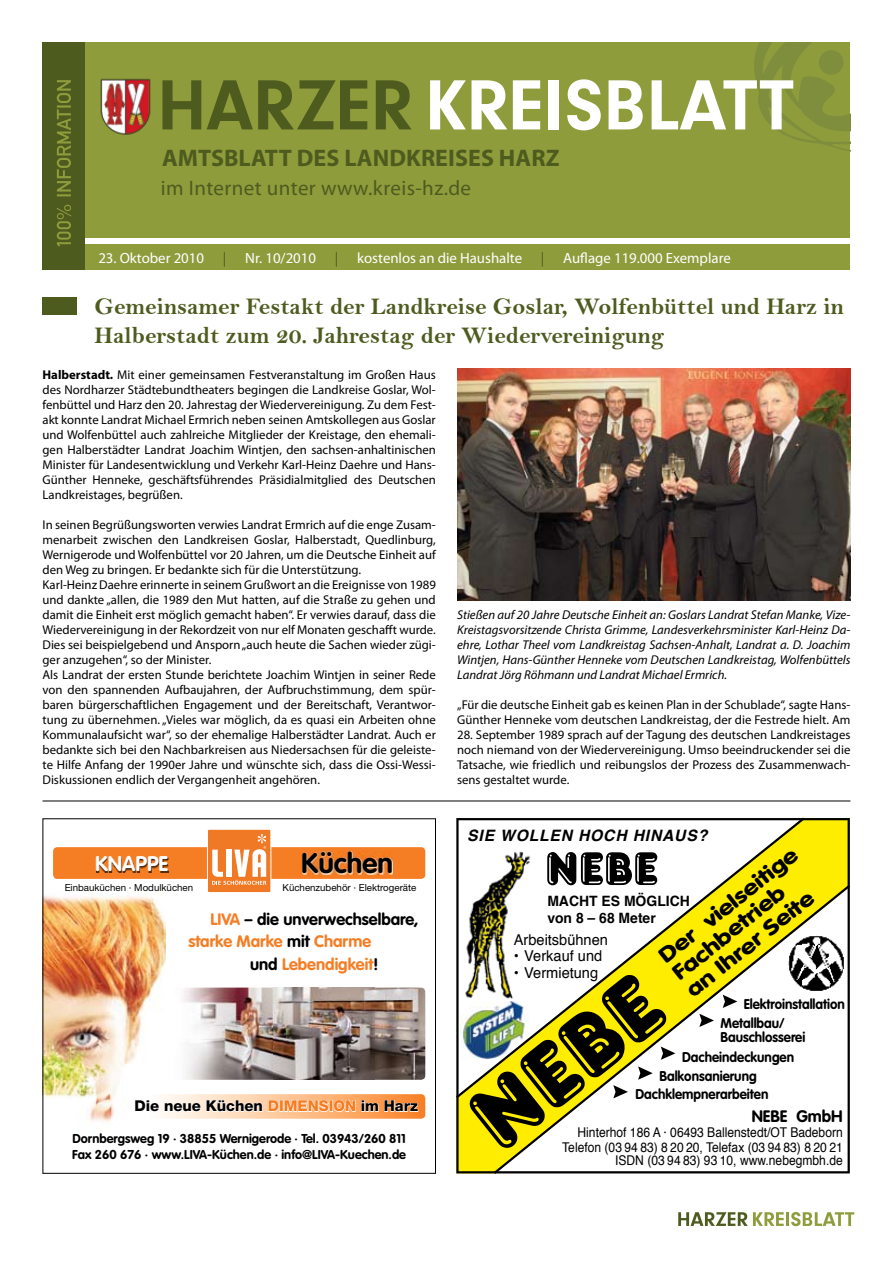
<style>
.page{position:relative;width:893px;height:1263px;background:#fff}
.page>*{position:absolute;margin:0;border:0;box-sizing:border-box;transform-origin:0 0}
.t1{font:700 28.05px "VAG Rounded";color:#000}
.t2{font:24px/28.8px "Bell MT Bold";color:#4e5b1f}
.t3{font:700 24px "Myriad Pro";letter-spacing:.005em;color:#4e5b1f}
.t4{font:900 21px/21.9px "VAG Rounded";color:#000;scale:1.25 1}
.t5{font:21px "Myriad Pro";letter-spacing:.02em;color:#4e5b1f}
.t6{font:700 21px "VAG Rounded";color:#fff}
.t7{font:700 16.35px "VAG Rounded";color:#f57d24}
.t8{font:700 16.35px "VAG Rounded";color:#000}
.t9{font:italic 700 15.75px "Helvetica";letter-spacing:.05em;color:#000}
.t10{font:14.85px "Myriad Pro";color:#fff}
.t11{font:14.85px "Helvetica";color:#000}
.t12{font:800 14.85px "Helvetica Neue";color:#000}
.t13{font:14.85px "Myriad Pro";color:#4e5b1f}
.t14{font:700 14.25px/16.4px "Helvetica";color:#000}
.t15{font:700 13.95px/18.9px "VAG Rounded";color:#000;scale:.95 1}
.t16{font:13.5px/14.9px "Helvetica";color:#000;text-align:right;scale:.9 1}
.t17{font:12.75px/15px "Myriad Pro";color:#000;text-align:justify}
.t18{font:italic 12.75px/15px "Myriad Pro";color:#000;text-align:justify}
.t19{font:700 12.75px/16.4px "VAG Rounded";color:#000}
.t20{font:9.75px "Helvetica Neue";color:#000}
.s1{font-weight:700}
.s2{color:#f57d24}
.s3{color:#000}
</style>
<div class="page">
<svg style="left:678px;top:1212px;width:106px;height:14px"></svg>
<hr style="left:786px;top:1212px;width:3px;height:14px;background:#8f9c3c">
<svg style="left:791px;top:1212px;width:63px;height:14px"></svg>
<div style="left:43px;top:244px;width:807px;height:26px;background:#8f9c3c"></div>
<div style="left:43px;top:43px;width:807px;height:195px;background:#8f9c3c"></div>
<div style="left:43px;top:43px;width:42px;height:227px;background:#4e5b1f"></div>
<svg style="left:57px;top:80px;width:14px;height:166px"></svg>
<img style="left:100px;top:78px;width:51px;height:57px">
<svg style="left:162px;top:80px;width:39px;height:49px"></svg>
<svg style="left:207px;top:80px;width:160px;height:49px"></svg>
<svg style="left:376px;top:80px;width:35px;height:49px"></svg>
<svg style="left:430px;top:80px;width:36px;height:49px"></svg>
<svg style="left:472px;top:80px;width:35px;height:49px"></svg>
<svg style="left:513px;top:80px;width:27px;height:49px"></svg>
<div style="left:549px;top:80px;width:10px;height:49px;background:#fff"></div>
<svg style="left:567px;top:79px;width:34px;height:51px"></svg>
<svg style="left:609px;top:80px;width:34px;height:49px"></svg>
<svg style="left:652px;top:43px;width:198px;height:108px"></svg>
<hr style="left:43px;top:800px;width:807px;height:1px;background:#000">
<div style="left:43px;top:298px;width:34px;height:17px;background:#4e5b1f"></div>
<img style="left:457px;top:369px;width:393px;height:231px">
<img style="left:45px;top:895px;width:121px;height:228px">
<div style="left:53px;top:847px;width:372px;height:32px;background:#f57d24;border-radius:4px"></div>
<svg style="left:209px;top:831px;width:60px;height:60px"></svg>
<div style="left:207px;top:829px;width:64px;height:64px;border:1px solid #fff;border-radius:2px"></div>
<img style="left:96px;top:856px;width:73px;height:16px">
<img style="left:303px;top:852px;width:90px;height:22px">
<svg style="left:134px;top:1094px;width:291px;height:25px"></svg>
<img style="left:181px;top:987px;width:244px;height:93px">
<div style="left:43px;top:818px;width:393px;height:356px;border:1px solid #000"></div>
<svg style="left:456px;top:818px;width:394px;height:355px"></svg>
<svg style="left:547px;top:852px;width:110px;height:33px"></svg>
<svg style="left:723px;top:995px;width:14px;height:13px"></svg>
<svg style="left:699px;top:1014px;width:15px;height:13px"></svg>
<svg style="left:469px;top:975px;width:206px;height:173px"></svg>
<h2 class="t3" style="left:162px;top:142px;width:399px">AMTSBLATT DES LANDKREISES HARZ</h2>
<h3 class="t5" style="left:161px;top:175px;width:312px">im Internet unter www.kreis-hz.de</h3>
<p class="t10" style="left:98px;top:249px;width:107px">23. Oktober 2010</p>
<p class="t13" style="left:223px;top:249px;width:5px">|</p>
<p class="t10" style="left:245px;top:249px;width:72px">Nr. 10/2010</p>
<p class="t13" style="left:335px;top:249px;width:5px">|</p>
<p class="t10" style="left:357px;top:249px;width:166px">kostenlos an die Haushalte</p>
<p class="t13" style="left:541px;top:249px;width:5px">|</p>
<p class="t10" style="left:563px;top:249px;width:169px">Auflage 119.000 Exemplare</p>
<h2 class="t2" style="left:94px;top:292px;width:751px">Gemeinsamer Festakt der Landkreise Goslar, Wolfenbüttel und Harz in<br>Halberstadt zum 20. Jahrestag der Wiedervereinigung</h2>
<p class="t17" style="left:43px;top:367px;width:395px"><span class="s1">Halberstadt.</span> Mit einer gemeinsamen Festveranstaltung im Großen Haus des Nordharzer Städtebundtheaters begingen die Landkreise Goslar, Wol&shy;fenbüttel und Harz den 20. Jahrestag der Wiedervereinigung. Zu dem Fest&shy;akt konnte Landrat Michael Ermrich neben seinen Amtskollegen aus Goslar und Wolfenbüttel auch zahlreiche Mitglieder der Kreistage, den ehemali&shy;gen Halberstädter Landrat Joachim Wintjen, den sachsen-anhaltinischen Minister für Landesentwicklung und Verkehr Karl-Heinz Daehre und Hans-Günther Henneke, geschäftsführendes Präsidialmitglied des Deutschen Landkreistages, begrüßen.</p>
<p class="t17" style="left:43px;top:517px;width:395px;text-align:left">In seinen Begrüßungsworten verwies Landrat Ermrich auf die enge Zusam&shy;menarbeit zwischen den Landkreisen Goslar, Halberstadt, Quedlinburg, Wernigerode und Wolfenbüttel vor 20 Jahren, um die Deutsche Einheit auf den Weg zu bringen. Er bedankte sich für die Unterstützung.<br>Karl-Heinz Daehre erinnerte in seinem Grußwort an die Ereignisse von 1989 und dankte „allen, die 1989 den Mut hatten, auf die Straße zu gehen und damit die Einheit erst möglich gemacht haben“. Er verwies darauf, dass die Wiedervereinigung in der Rekordzeit von nur elf Monaten geschafft wurde.<br>Dies sei beispielgebend und Ansporn „auch heute die Sachen wieder zügi&shy;ger anzugehen“, so der Minister.<br>Als Landrat der ersten Stunde berichtete Joachim Wintjen in seiner Rede von den spannenden Aufbaujahren, der Aufbruchstimmung, dem spür&shy;baren bürgerschaftlichen Engagement und der Bereitschaft, Verantwor&shy;tung zu übernehmen. „Vieles war möglich, da es quasi ein Arbeiten ohne Kommunalaufsicht war“, so der ehemalige Halberstädter Landrat. Auch er bedankte sich bei den Nachbarkreisen aus Niedersachsen für die geleiste&shy;te Hilfe Anfang der 1990er Jahre und wünschte sich, dass die Ossi-Wessi-Diskussionen endlich der Vergangenheit angehören.</p>
<h3 class="t6" style="left:95px;top:851px;width:75px">KNAPPE</h3>
<h1 class="t1" style="left:301px;top:847px;width:94px">Küchen</h1>
<p class="t20" style="left:65px;top:881px;width:130px">Einbauküchen · Modulküchen</p>
<p class="t20" style="left:283px;top:881px;width:135px">Küchenzubehör · Elektrogeräte</p>
<p class="t8" style="left:210px;top:909px;width:210px"><span class="s2">LIVA</span> – die unverwechselbare,</p>
<p class="t7" style="left:188px;top:932px;width:184px">starke Marke <span class="s3">mit</span> Charme</p>
<p class="t7" style="left:250px;top:954px;width:130px"><span class="s3">und</span> Lebendigkeit<span class="s3">!</span></p>
<p class="t12" style="left:135px;top:1097px;width:285px">Die neue Küchen <span class="s2">DIMENSION</span> im Harz</p>
<p class="t19" style="left:72px;top:1130px;width:335px">Dornbergsweg 19 · 38855 Wernigerode · Tel. 03943/260 811<br>Fax 260 676 · www.LIVA-Küchen.de · info@LIVA-Kuechen.de</p>
<p class="t18" style="left:457px;top:607px;width:395px">Stießen auf 20 Jahre Deutsche Einheit an: Goslars Landrat Stefan Manke, Vize-Kreistagsvorsitzende Christa Grimme, Landesverkehrsminister Karl-Heinz Da&shy;ehre, Lothar Theel vom Landkreistag Sachsen-Anhalt, Landrat a. D. Joachim Wintjen, Hans-Günther Henneke vom Deutschen Landkreistag, Wolfenbüttels Landrat Jörg Röhmann und Landrat Michael Ermrich.</p>
<p class="t17" style="left:457px;top:697px;width:395px">„Für die deutsche Einheit gab es keinen Plan in der Schublade“, sagte Hans-<br>Günther Henneke vom deutschen Landkreistag, der die Festrede hielt. Am</p>
<p class="t17" style="left:457px;top:727px;width:395px">28. September 1989 sprach auf der Tagung des deutschen Landkreistages noch niemand von der Wiedervereinigung. Umso beeindruckender sei die Tatsache, wie friedlich und reibungslos der Prozess des Zusammenwach&shy;sens gestaltet wurde.</p>
<p class="t9" style="left:467px;top:822px;width:241px">SIE WOLLEN HOCH HINAUS?</p>
<h3 class="t4" style="left:655px;top:950px;width:138px;rotate:-39deg">Der vielseitige<br>Fachbetrieb an Ihrer Seite</h3>
<p class="t14" style="left:547px;top:893px;width:144px">MACHT ES MÖGLICH von 8 – 68 Meter</p>
<p class="t11" style="left:514px;top:928px;width:96px">Arbeitsbühnen</p>
<p class="t11" style="left:514px;top:944px;width:90px">• Verkauf und</p>
<p class="t11" style="left:514px;top:961px;width:86px">• Vermietung</p>
<p class="t15" style="left:720px;top:995px;width:133px;text-indent:23px">Elektroinstallation<br>Metallbau/</p>
<p class="t15" style="left:720px;top:1028px;width:91px">Bauschlosserei</p>
<p class="t15" style="left:682px;top:1047px;width:119px">Dacheindeckungen</p>
<p class="t15" style="left:659px;top:1066px;width:104px">Balkonsanierung</p>
<p class="t15" style="left:635px;top:1085px;width:141px">Dachklempnerarbeiten</p>
<p class="t8" style="left:752px;top:1106px;width:93px">NEBE GmbH</p>
<p class="t16" style="left:562px;top:1125px;width:313px">Hinterhof 186 A · 06493 Ballenstedt/OT Badeborn<br>Telefon (03 94 83) 8 20 20, Telefax (03 94 83) 8 20 21</p>
<p class="t16" style="left:615px;top:1153px;width:254px">ISDN (03 94 83) 93 10, www.nebegmbh.de</p>
</div>
